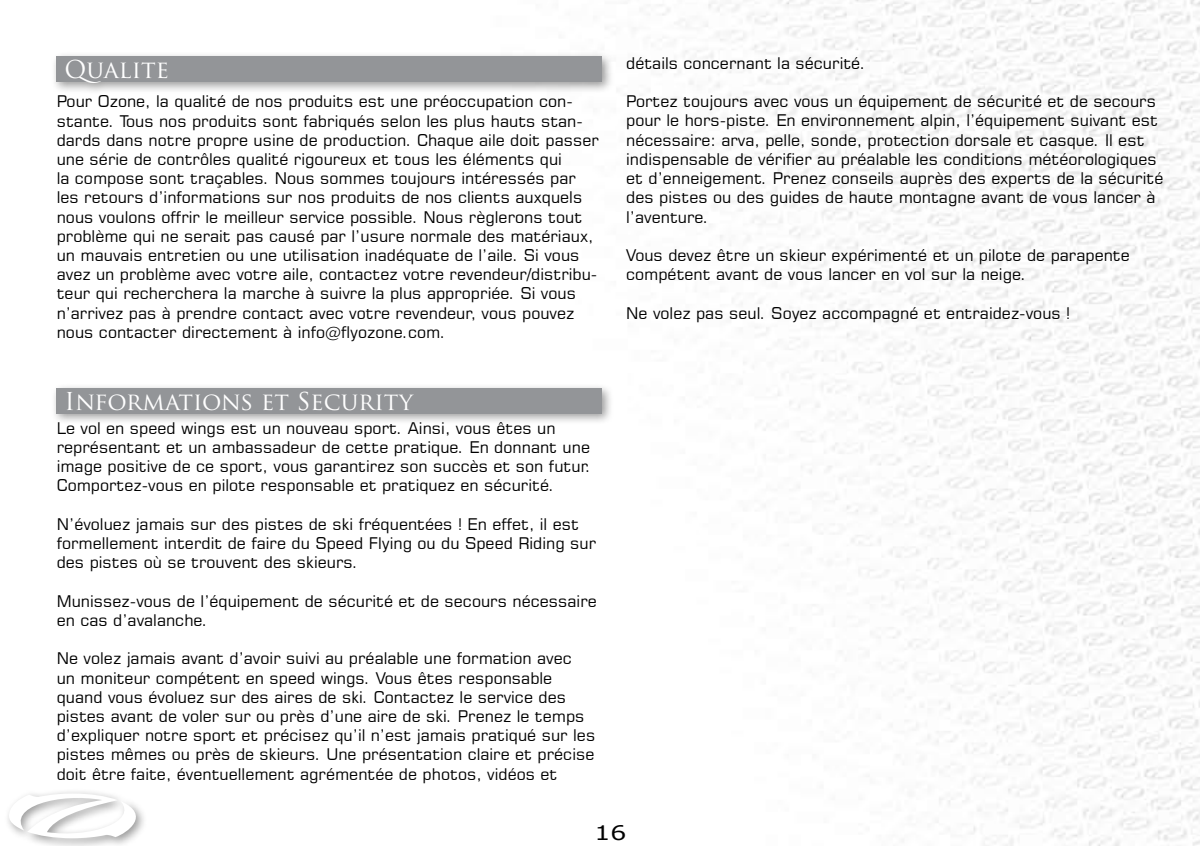
<style>
.page{position:relative;width:1200px;height:846px;background:#fff}
.page>*{position:absolute;margin:0;border:0;box-sizing:border-box;transform-origin:0 0}
.t1{font:24px "Trajan Pro";color:#fff}
.t2{font:20px "Verdana";color:#000;scale:1.25 1}
.t3{font:16px/19.2px "Square 721 BT";color:#000}
</style>
<div class="page">
<img style="left:659px;top:0;width:540px;height:846px">
<div style="left:3px;top:788px;width:144px;height:58px;background:#000;opacity:.4"></div>
<svg style="left:6px;top:792px;width:141px;height:46px"></svg>
<div style="left:51px;top:51px;width:562px;height:44px;background:#000;opacity:.4"></div>
<div style="left:57px;top:57px;width:545px;height:25px;background:#939598"></div>
<div style="left:51px;top:383px;width:562px;height:42px;background:#000;opacity:.4"></div>
<div style="left:57px;top:388px;width:545px;height:25px;background:#939598"></div>
<h1 class="t1" style="left:64px;top:54px;width:106px">Qualite</h1>
<p class="t3" style="left:57px;top:92px;width:543px">Pour Ozone, la qualité de nos produits est une préoccupation con&shy;stante. Tous nos produits sont fabriqués selon les plus hauts stan&shy;dards dans notre propre usine de production. Chaque aile doit passer une série de contrôles qualité rigoureux et tous les éléments qui<br>la compose sont traçables. Nous sommes toujours intéressés par les retours d’informations sur nos produits de nos clients auxquels nous voulons offrir le meilleur service possible. Nous règlerons tout problème qui ne serait pas causé par l’usure normale des matériaux, un mauvais entretien ou une utilisation inadéquate de l’aile. Si vous avez un problème avec votre aile, contactez votre revendeur/distribu&shy;teur qui recherchera la marche à suivre la plus appropriée. Si vous n’arrivez pas à prendre contact avec votre revendeur, vous pouvez nous contacter directement à info@flyozone.com.</p>
<h1 class="t1" style="left:64px;top:386px;width:350px">Informations et Security</h1>
<p class="t3" style="left:57px;top:418px;width:536px">Le vol en speed wings est un nouveau sport. Ainsi, vous êtes un représentant et un ambassadeur de cette pratique. En donnant une image positive de ce sport, vous garantirez son succès et son futur.<br>Comportez-vous en pilote responsable et pratiquez en sécurité.</p>
<p class="t3" style="left:57px;top:514px;width:541px">N’évoluez jamais sur des pistes de ski fréquentées ! En effet, il est formellement interdit de faire du Speed Flying ou du Speed Riding sur des pistes où se trouvent des skieurs.</p>
<p class="t3" style="left:57px;top:591px;width:541px">Munissez-vous de l’équipement de sécurité et de secours nécessaire en cas d’avalanche.</p>
<p class="t3" style="left:57px;top:648px;width:540px">Ne volez jamais avant d’avoir suivi au préalable une formation avec<br>un moniteur compétent en speed wings. Vous êtes responsable quand vous évoluez sur des aires de ski. Contactez le service des pistes avant de voler sur ou près d’une aire de ski. Prenez le temps d’expliquer notre sport et précisez qu’il n’est jamais pratiqué sur les pistes mêmes ou près de skieurs. Une présentation claire et précise doit être faite, éventuellement agrémentée de photos, vidéos et</p>
<p class="t3" style="left:626px;top:53px;width:241px">détails concernant la sécurité.</p>
<p class="t3" style="left:626px;top:92px;width:538px">Portez toujours avec vous un équipement de sécurité et de secours pour le hors-piste. En environnement alpin, l’équipement suivant est nécessaire: arva, pelle, sonde, protection dorsale et casque. Il est indispensable de vérifier au préalable les conditions météorologiques et d’enneigement. Prenez conseils auprès des experts de la sécurité des pistes ou des guides de haute montagne avant de vous lancer à l’aventure.</p>
<p class="t3" style="left:626px;top:245px;width:505px">Vous devez être un skieur expérimenté et un pilote de parapente compétent avant de vous lancer en vol sur la neige.</p>
<p class="t3" style="left:626px;top:303px;width:445px">Ne volez pas seul. Soyez accompagné et entraidez-vous !</p>
<p class="t2" style="left:594px;top:820px;width:27px">16</p>
</div>
